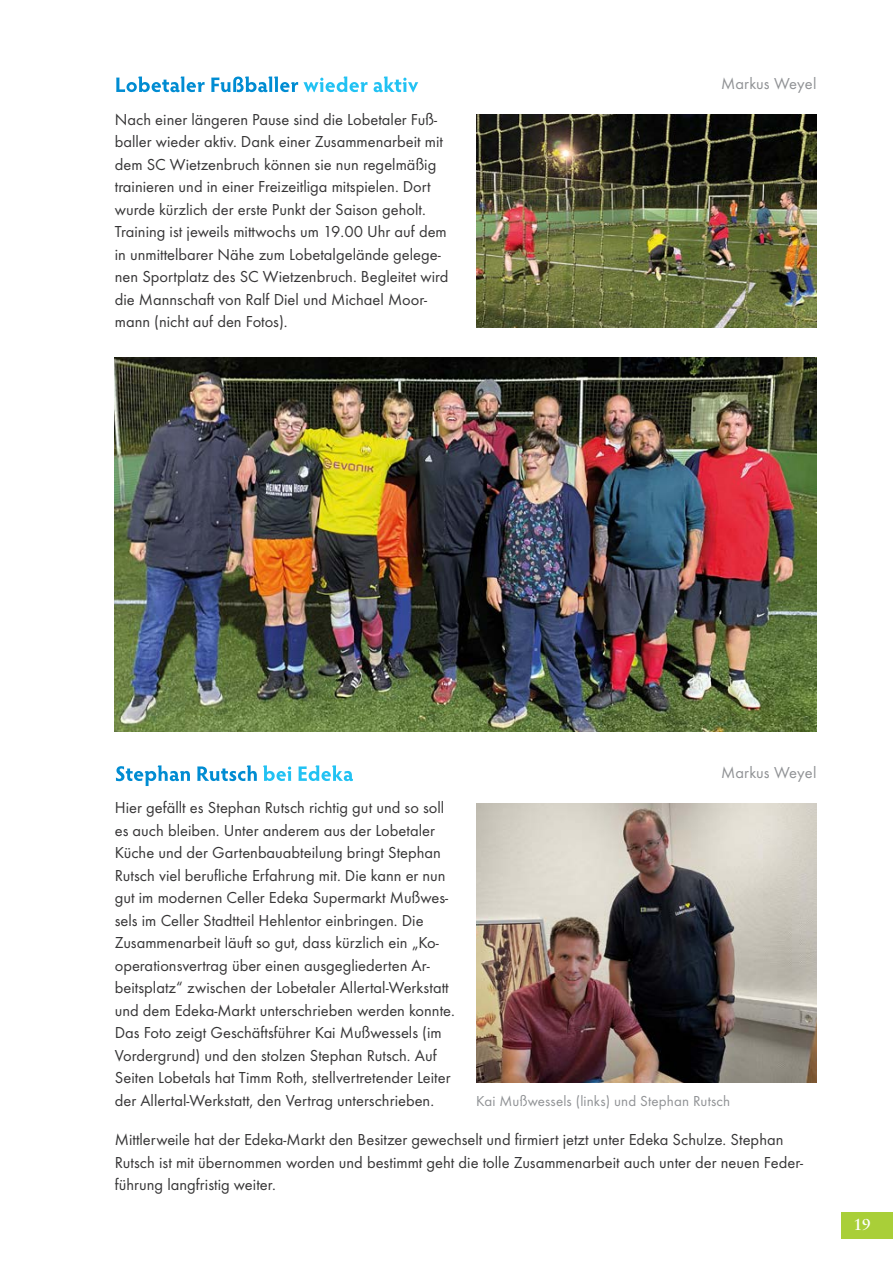
<style>
.page{position:relative;width:893px;height:1263px;background:#fff}
.page>*{position:absolute;margin:0;border:0;box-sizing:border-box;transform-origin:0 0}
.t1{font:16.5px/22.5px "Function";color:#363536}
.t2{font:16.5px "Function";letter-spacing:.01em;color:#909295}
.t3{font:500 16.5px "Savoy";color:#fff}
.t4{font:15px "Function";letter-spacing:.01em;color:#909295}
</style>
<div class="page">
<div style="left:842px;top:1212px;width:51px;height:27px;background:#a9cf38"></div>
<img style="left:115px;top:357px;width:701px;height:374px">
<img style="left:476px;top:804px;width:340px;height:278px">
<svg style="left:116px;top:77px;width:302px;height:15px"></svg>
<svg style="left:263px;top:765px;width:90px;height:16px"></svg>
<svg style="left:116px;top:765px;width:141px;height:21px"></svg>
<img style="left:476px;top:115px;width:340px;height:212px">
<p class="t1" style="left:115px;top:108px;width:335px">Nach einer längeren Pause sind die Lobetaler Fuß&shy;baller wieder aktiv. Dank einer Zusammenarbeit mit dem SC Wietzenbruch können sie nun regelmäßig trainieren und in einer Freizeitliga mitspielen. Dort wurde kürzlich der erste Punkt der Saison geholt.<br>Training ist jeweils mittwochs um 19.00 Uhr auf dem in unmittelbarer Nähe zum Lobetalgelände gelege&shy;nen Sportplatz des SC Wietzenbruch. Begleitet wird die Mannschaft von Ralf Diel und Michael Moor&shy;mann (nicht auf den Fotos).</p>
<p class="t2" style="left:721px;top:74px;width:97px">Markus Weyel</p>
<p class="t1" style="left:115px;top:797px;width:342px">Hier gefällt es Stephan Rutsch richtig gut und so soll es auch bleiben. Unter anderem aus der Lobetaler Küche und der Gartenbauabteilung bringt Stephan Rutsch viel berufliche Erfahrung mit. Die kann er nun gut im modernen Celler Edeka Supermarkt Mußwes&shy;sels im Celler Stadtteil Hehlentor einbringen. Die Zusammenarbeit läuft so gut, dass kürzlich ein „Ko&shy;operationsvertrag über einen ausgegliederten Ar&shy;beitsplatz“ zwischen der Lobetaler Allertal-Werkstatt und dem Edeka-Markt unterschrieben werden konnte.<br>Das Foto zeigt Geschäftsführer Kai Mußwessels (im Vordergrund) und den stolzen Stephan Rutsch. Auf Seiten Lobetals hat Timm Roth, stellvertretender Leiter der Allertal-Werkstatt, den Vertrag unterschrieben.</p>
<p class="t2" style="left:721px;top:763px;width:97px">Markus Weyel</p>
<p class="t4" style="left:476px;top:1093px;width:255px">Kai Mußwessels (links) und Stephan Rutsch</p>
<p class="t1" style="left:115px;top:1128px;width:690px">Mittlerweile hat der Edeka-Markt den Besitzer gewechselt und firmiert jetzt unter Edeka Schulze. Stephan<br>Rutsch ist mit übernommen worden und bestimmt geht die tolle Zusammenarbeit auch unter der neuen Feder&shy;führung langfristig weiter.</p>
<p class="t3" style="left:854px;top:1215px;width:18px">19</p>
</div>
